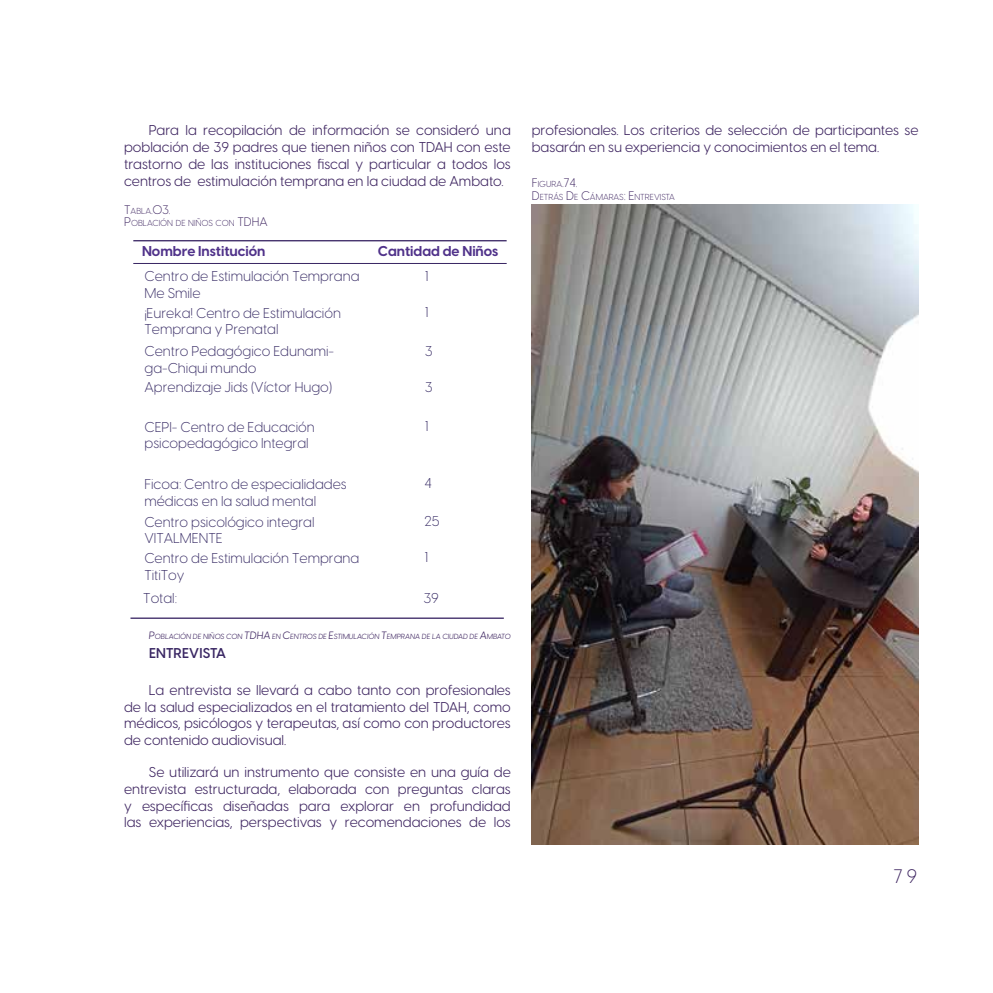
<style>
.page{position:relative;width:993px;height:993px;background:#fff}
.page>*{position:absolute;margin:0;border:0;box-sizing:border-box;transform-origin:0 0}
.t1{font:300 19.25px "Visby CF";color:#3c235f}
.t2{font:14px/16.8px "Visby CF";color:#3c235f;text-align:justify}
.t3{font:300 14px/16.8px "Visby CF";color:#362a64}
.t4{font:700 14px "Visby CF";color:#50328a}
.t5{font:600 14px "Visby CF";letter-spacing:.01em;color:#392663}
.t6{font:300 12.25px "Visby CF";color:#3c235f}
.t7{font:300 8.58px "Visby CF";color:#3c235f}
.t8{font:italic 7.35px "Visby CF";color:#3c235f}
.s1{font-size:8.58px}
.s2{font-size:12.25px}
.s3{font-size:10.5px}
</style>
<div class="page">
<hr style="left:133px;top:240px;width:373px;height:1px;background:#392664">
<hr style="left:130px;top:617px;width:373px;height:1px;background:#392664">
<hr style="left:133px;top:263px;width:373px;height:1px;background:#392664">
<img style="left:531px;top:204px;width:387px;height:639px">
<p class="t2" style="left:124px;top:121px;width:388px;text-indent:25px">Para la recopilación de información se consideró una población de 39 padres que tienen niños con TDAH con este trastorno de las instituciones fiscal y particular a todos los centros de estimulación temprana en la ciudad de Ambato.</p>
<p class="t6" style="left:124px;top:200px;width:48px">T<span class="s1">ABLA</span>.03.</p>
<p class="t7" style="left:124px;top:216px;width:144px"><span class="s2">P</span>OBLACIÓN DE NIÑOS CON <span class="s2">TDHA</span></p>
<p class="t4" style="left:142px;top:240px;width:125px">Nombre Institución</p>
<p class="t4" style="left:378px;top:240px;width:122px">Cantidad de Niños</p>
<p class="t3" style="left:144px;top:267px;width:216px">Centro de Estimulación Temprana<br>Me Smile</p>
<p class="t3" style="left:144px;top:303px;width:198px">¡Eureka! Centro de Estimulación<br>Temprana y Prenatal</p>
<p class="t3" style="left:144px;top:341px;width:191px">Centro Pedagógico Edunami&shy;ga-Chiqui mundo</p>
<p class="t3" style="left:144px;top:378px;width:189px">Aprendizaje Jids (Víctor Hugo)</p>
<p class="t3" style="left:144px;top:417px;width:172px">CEPI- Centro de Educación psicopedagógico Integral</p>
<p class="t3" style="left:144px;top:474px;width:204px">Ficoa: Centro de especialidades médicas en la salud mental</p>
<p class="t3" style="left:144px;top:512px;width:171px">Centro psicológico integral<br>VITALMENTE</p>
<p class="t3" style="left:144px;top:548px;width:216px">Centro de Estimulación Temprana<br>TitiToy</p>
<p class="t3" style="left:424px;top:266px;width:5px">1</p>
<p class="t3" style="left:424px;top:303px;width:5px">1</p>
<p class="t3" style="left:424px;top:341px;width:9px">3</p>
<p class="t3" style="left:424px;top:377px;width:9px">3</p>
<p class="t3" style="left:424px;top:416px;width:5px">1</p>
<p class="t3" style="left:424px;top:473px;width:9px">4</p>
<p class="t3" style="left:424px;top:511px;width:17px">25</p>
<p class="t3" style="left:424px;top:548px;width:5px">1</p>
<p class="t3" style="left:143px;top:588px;width:35px">Total:</p>
<p class="t3" style="left:423px;top:588px;width:17px">39</p>
<p class="t8" style="left:149px;top:631px;width:363px"><span class="s3">P</span>OBLACIÓN DE NIÑOS CON <span class="s3">TDHA</span> EN <span class="s3">C</span>ENTROS DE <span class="s3">E</span>STIMULACIÓN <span class="s3">T</span>EMPRANA DE LA CIUDAD DE <span class="s3">A</span>MBATO</p>
<p class="t5" style="left:149px;top:642px;width:78px">ENTREVISTA</p>
<p class="t2" style="left:124px;top:680px;width:388px;text-indent:25px">La entrevista se llevará a cabo tanto con profesionales de la salud especializados en el tratamiento del TDAH, como médicos, psicólogos y terapeutas, así como con productores de contenido audiovisual.</p>
<p class="t2" style="left:124px;top:762px;width:388px;text-indent:25px">Se utilizará un instrumento que consiste en una guía de entrevista estructurada, elaborada con preguntas claras y específicas diseñadas para explorar en profundidad las experiencias, perspectivas y recomendaciones de los</p>
<p class="t2" style="left:531px;top:121px;width:388px">profesionales. Los criterios de selección de participantes se basarán en su experiencia y conocimientos en el tema.</p>
<p class="t6" style="left:531px;top:173px;width:47px">F<span class="s1">IGURA</span>.74.</p>
<p class="t7" style="left:531px;top:190px;width:145px"><span class="s2">D</span> ETRÁS <span class="s2">D</span> E <span class="s2">C</span>ÁMARAS<span class="s2">: E</span> NTREVISTA</p>
<h1 class="t1" style="left:891px;top:861px;width:28px">79</h1>
</div>
